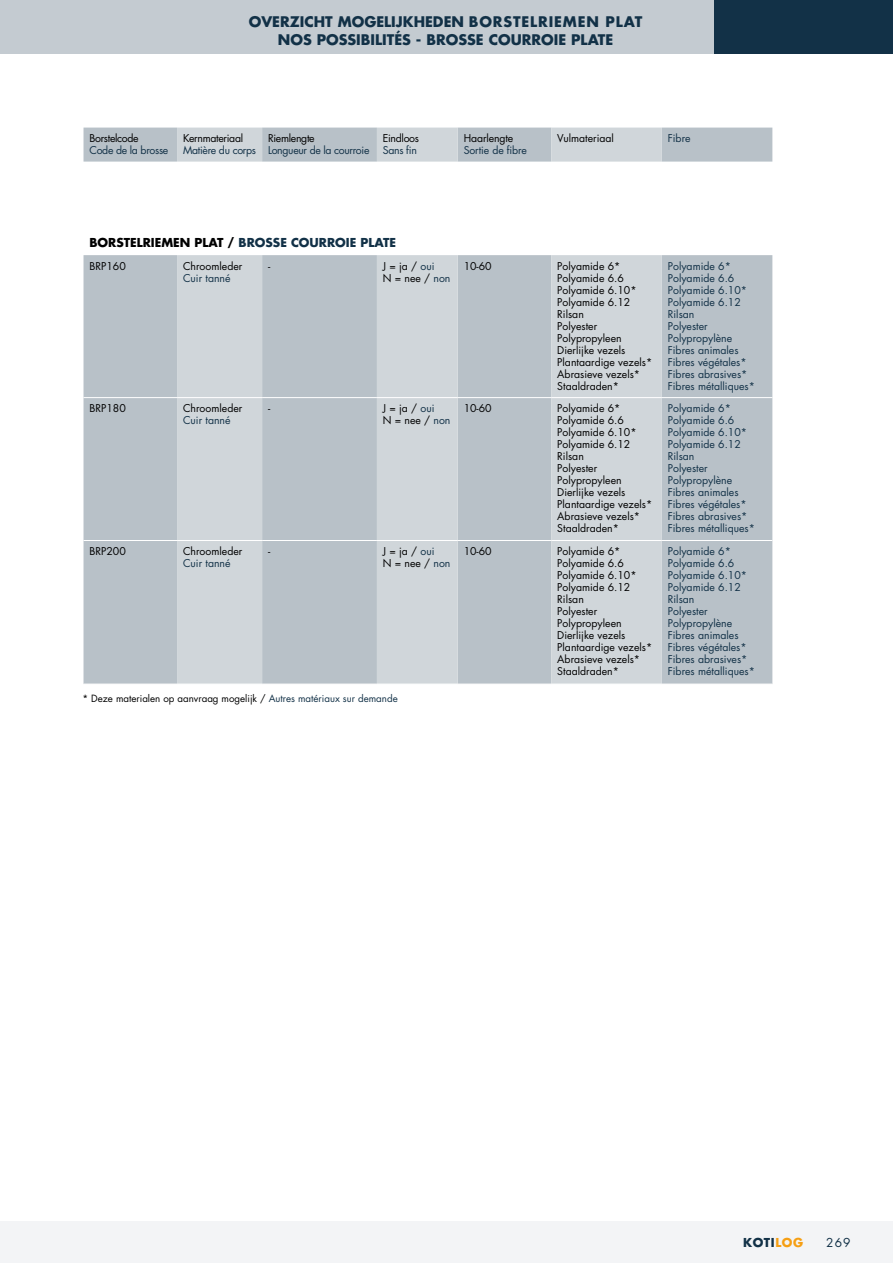
<style>
.page{position:relative;width:893px;height:1263px;background:#fff}
.page>*{position:absolute;margin:0;border:0;box-sizing:border-box;transform-origin:0 0}
.t1{font:700 14.25px/18px "Futura Std";color:#123147;text-align:center}
.L_kop{font:700 12px "Futura Std";color:#123147}
.L_kop-2{font:700 12px "Futura Std";letter-spacing:.05em;color:#123147}
.t2{font:12px "Futura Std";color:#123147}
.t3{font:10.5px/12px "Futura Std";color:#000}
.t4{font:10.5px "Futura Std";color:#123147}
.t5{font:10.5px "Futura Std";letter-spacing:-.03em;color:#123147}
.t6{font:10.5px "Futura Std";letter-spacing:-.03em;color:#000}
.L_plat_tabel{font:9.75px "Futura Std";color:#000}
.s1{color:#000}
.s2{color:#123147}
.s3{color:#f69f14}
</style>
<div class="page">
<div style="left:0;top:1221px;width:893px;height:42px;background:#f3f4f6"></div>
<div style="left:0;top:0;width:893px;height:53px;background:#c4cbd1"></div>
<div style="left:714px;top:0;width:179px;height:53px;background:#123147"></div>
<svg style="left:84px;top:128px;width:688px;height:556px;fill:#b8c1c8"></svg>
<svg style="left:177px;top:128px;width:485px;height:556px;fill:#d0d6da"></svg>
<hr style="left:84px;top:397px;width:93px;height:1px;background:#fff">
<hr style="left:177px;top:397px;width:85px;height:1px;background:#fff">
<hr style="left:262px;top:397px;width:115px;height:1px;background:#fff">
<hr style="left:377px;top:397px;width:81px;height:1px;background:#fff">
<hr style="left:458px;top:397px;width:93px;height:1px;background:#fff">
<hr style="left:551px;top:397px;width:111px;height:1px;background:#fff">
<hr style="left:662px;top:397px;width:110px;height:1px;background:#fff">
<hr style="left:84px;top:540px;width:93px;height:1px;background:#fff">
<hr style="left:177px;top:540px;width:85px;height:1px;background:#fff">
<hr style="left:262px;top:540px;width:115px;height:1px;background:#fff">
<hr style="left:377px;top:540px;width:81px;height:1px;background:#fff">
<hr style="left:458px;top:540px;width:93px;height:1px;background:#fff">
<hr style="left:551px;top:540px;width:111px;height:1px;background:#fff">
<hr style="left:662px;top:540px;width:110px;height:1px;background:#fff">
<p class="t1" style="left:249px;top:12px;width:395px">OVERZICHT MOGELIJKHEDEN BORSTELRIEMEN PLAT<br>NOS POSSIBILITÉS - BROSSE COURROIE PLATE</p>
<p class="t6" style="left:90px;top:132px;width:51px">Borstelcode</p>
<p class="t5" style="left:90px;top:144px;width:80px">Code de la brosse</p>
<p class="t6" style="left:183px;top:132px;width:62px">Kernmateriaal</p>
<p class="t5" style="left:183px;top:144px;width:74px">Matière du corps</p>
<p class="t6" style="left:268px;top:132px;width:48px">Riemlengte</p>
<p class="t5" style="left:268px;top:144px;width:103px">Longueur de la courroie</p>
<p class="t6" style="left:383px;top:132px;width:38px">Eindloos</p>
<p class="t4" style="left:383px;top:144px;width:35px">Sans fin</p>
<p class="t3" style="left:464px;top:132px;width:51px">Haarlengte</p>
<p class="t4" style="left:464px;top:144px;width:65px">Sortie de fibre</p>
<p class="t3" style="left:557px;top:132px;width:58px">Vulmateriaal</p>
<p class="t4" style="left:668px;top:132px;width:24px">Fibre</p>
<p class="L_kop" style="left:90px;top:235px;width:308px"><span class="s1">BORSTELRIEMEN PLAT /</span> BROSSE COURROIE PLATE</p>
<p class="t3" style="left:90px;top:260px;width:38px">BRP160</p>
<p class="t3" style="left:183px;top:260px;width:61px">Chroomleder</p>
<p class="t4" style="left:183px;top:271px;width:49px">Cuir tanné</p>
<p class="t3" style="left:268px;top:260px;width:4px">-</p>
<p class="t3" style="left:383px;top:260px;width:53px">J = ja / <span class="s2">oui</span></p>
<p class="t3" style="left:383px;top:272px;width:69px">N = nee / <span class="s2">non</span></p>
<p class="t3" style="left:464px;top:260px;width:30px">10-60</p>
<p class="t3" style="left:557px;top:260px;width:81px">Polyamide 6*<br>Polyamide 6.6<br>Polyamide 6.10*<br>Polyamide 6.12<br>Rilsan</p>
<p class="t3" style="left:557px;top:320px;width:41px">Polyester</p>
<p class="t3" style="left:557px;top:332px;width:66px">Polypropyleen</p>
<p class="t3" style="left:557px;top:344px;width:70px">Dierlijke vezels</p>
<p class="t3" style="left:557px;top:356px;width:97px">Plantaardige vezels*</p>
<p class="t3" style="left:557px;top:368px;width:84px">Abrasieve vezels*</p>
<p class="t3" style="left:557px;top:380px;width:63px">Staaldraden*</p>
<p class="t4" style="left:668px;top:259px;width:65px">Polyamide 6*</p>
<p class="t4" style="left:668px;top:271px;width:68px">Polyamide 6.6</p>
<p class="t4" style="left:668px;top:283px;width:81px">Polyamide 6.10*</p>
<p class="t4" style="left:668px;top:295px;width:75px">Polyamide 6.12</p>
<p class="t4" style="left:668px;top:307px;width:28px">Rilsan</p>
<p class="t4" style="left:668px;top:319px;width:41px">Polyester</p>
<p class="t4" style="left:668px;top:331px;width:66px">Polypropylène</p>
<p class="t4" style="left:668px;top:343px;width:72px">Fibres animales</p>
<p class="t4" style="left:668px;top:355px;width:80px">Fibres végétales*</p>
<p class="t4" style="left:668px;top:367px;width:81px">Fibres abrasives*</p>
<p class="t4" style="left:668px;top:379px;width:89px">Fibres métalliques*</p>
<p class="t3" style="left:90px;top:402px;width:38px">BRP180</p>
<p class="t3" style="left:183px;top:402px;width:61px">Chroomleder</p>
<p class="t4" style="left:183px;top:414px;width:49px">Cuir tanné</p>
<p class="t3" style="left:268px;top:402px;width:4px">-</p>
<p class="t3" style="left:383px;top:402px;width:53px">J = ja / <span class="s2">oui</span></p>
<p class="t3" style="left:383px;top:414px;width:69px">N = nee / <span class="s2">non</span></p>
<p class="t3" style="left:464px;top:402px;width:30px">10-60</p>
<p class="t3" style="left:557px;top:402px;width:81px">Polyamide 6*<br>Polyamide 6.6<br>Polyamide 6.10*<br>Polyamide 6.12<br>Rilsan</p>
<p class="t3" style="left:557px;top:462px;width:41px">Polyester</p>
<p class="t3" style="left:557px;top:474px;width:66px">Polypropyleen</p>
<p class="t3" style="left:557px;top:486px;width:70px">Dierlijke vezels</p>
<p class="t3" style="left:557px;top:498px;width:97px">Plantaardige vezels*</p>
<p class="t3" style="left:557px;top:510px;width:84px">Abrasieve vezels*</p>
<p class="t3" style="left:557px;top:522px;width:63px">Staaldraden*</p>
<p class="t4" style="left:668px;top:402px;width:65px">Polyamide 6*</p>
<p class="t4" style="left:668px;top:414px;width:68px">Polyamide 6.6</p>
<p class="t4" style="left:668px;top:426px;width:81px">Polyamide 6.10*</p>
<p class="t4" style="left:668px;top:438px;width:75px">Polyamide 6.12</p>
<p class="t4" style="left:668px;top:450px;width:28px">Rilsan</p>
<p class="t4" style="left:668px;top:462px;width:41px">Polyester</p>
<p class="t4" style="left:668px;top:474px;width:66px">Polypropylène</p>
<p class="t4" style="left:668px;top:486px;width:72px">Fibres animales</p>
<p class="t4" style="left:668px;top:498px;width:80px">Fibres végétales*</p>
<p class="t4" style="left:668px;top:510px;width:81px">Fibres abrasives*</p>
<p class="t4" style="left:668px;top:522px;width:89px">Fibres métalliques*</p>
<p class="t3" style="left:90px;top:545px;width:38px">BRP200</p>
<p class="t3" style="left:183px;top:545px;width:61px">Chroomleder</p>
<p class="t4" style="left:183px;top:557px;width:49px">Cuir tanné</p>
<p class="t3" style="left:268px;top:545px;width:4px">-</p>
<p class="t3" style="left:383px;top:545px;width:53px">J = ja / <span class="s2">oui</span></p>
<p class="t3" style="left:383px;top:557px;width:69px">N = nee / <span class="s2">non</span></p>
<p class="t3" style="left:464px;top:545px;width:30px">10-60</p>
<p class="t3" style="left:557px;top:545px;width:81px">Polyamide 6*<br>Polyamide 6.6<br>Polyamide 6.10*<br>Polyamide 6.12<br>Rilsan</p>
<p class="t3" style="left:557px;top:605px;width:41px">Polyester</p>
<p class="t3" style="left:557px;top:617px;width:66px">Polypropyleen</p>
<p class="t3" style="left:557px;top:629px;width:70px">Dierlijke vezels</p>
<p class="t3" style="left:557px;top:641px;width:97px">Plantaardige vezels*</p>
<p class="t3" style="left:557px;top:653px;width:84px">Abrasieve vezels*</p>
<p class="t3" style="left:557px;top:665px;width:63px">Staaldraden*</p>
<p class="t4" style="left:668px;top:545px;width:65px">Polyamide 6*</p>
<p class="t4" style="left:668px;top:557px;width:68px">Polyamide 6.6</p>
<p class="t4" style="left:668px;top:569px;width:81px">Polyamide 6.10*</p>
<p class="t4" style="left:668px;top:581px;width:75px">Polyamide 6.12</p>
<p class="t4" style="left:668px;top:593px;width:28px">Rilsan</p>
<p class="t4" style="left:668px;top:605px;width:41px">Polyester</p>
<p class="t4" style="left:668px;top:617px;width:66px">Polypropylène</p>
<p class="t4" style="left:668px;top:629px;width:72px">Fibres animales</p>
<p class="t4" style="left:668px;top:641px;width:80px">Fibres végétales*</p>
<p class="t4" style="left:668px;top:653px;width:81px">Fibres abrasives*</p>
<p class="t4" style="left:668px;top:665px;width:89px">Fibres métalliques*</p>
<p class="L_plat_tabel" style="left:82px;top:692px;width:317px">* Deze materialen op aanvraag mogelijk / <span class="s2">Autres matériaux sur demande</span></p>
<p class="L_kop-2" style="left:743px;top:1234px;width:62px">KOTI<span class="s3">LOG</span></p>
<p class="t2" style="left:826px;top:1235px;width:26px">269</p>
</div>
